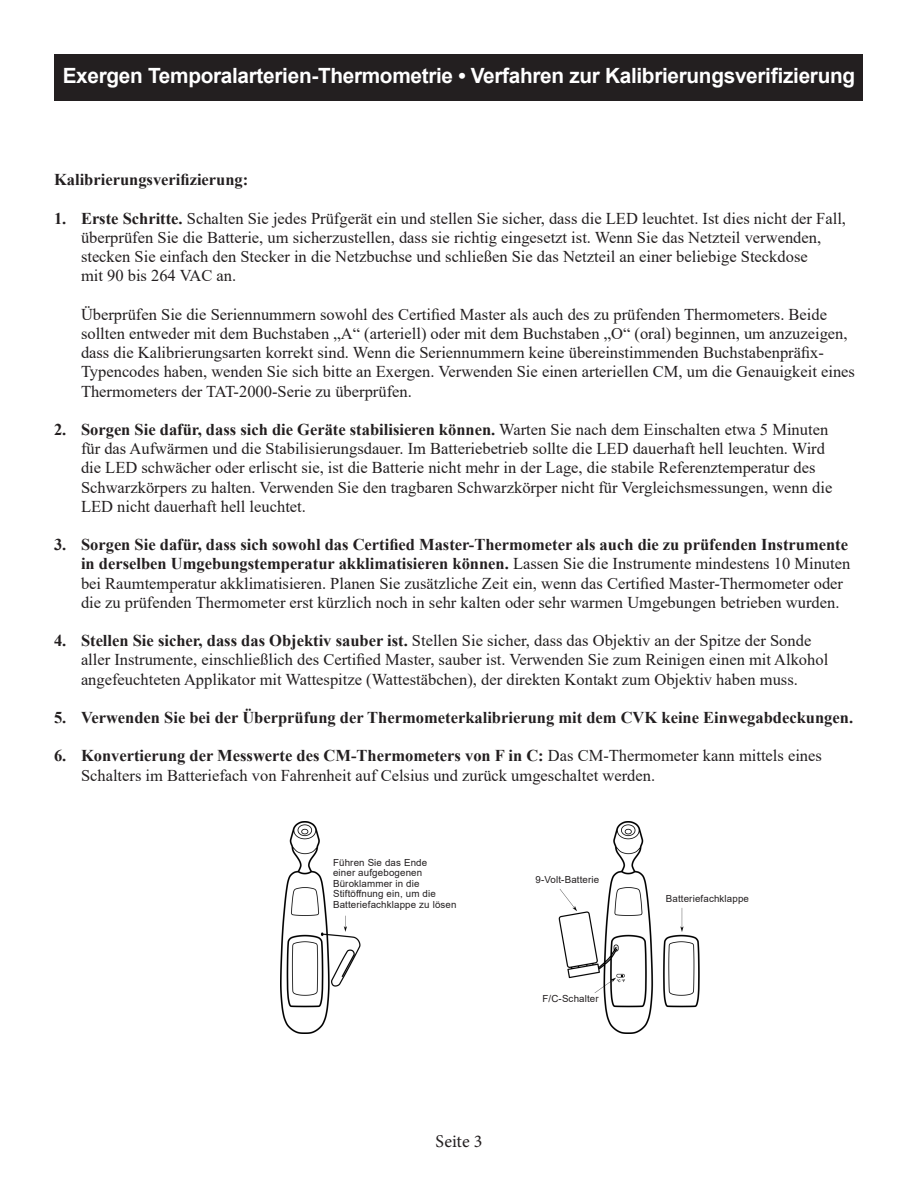
<style>
.page{position:relative;width:918px;height:1188px;background:#fff}
.page>*{position:absolute;margin:0;border:0;box-sizing:border-box;transform-origin:0 0}
.t1{font:700 21px "Arial";letter-spacing:-.015em;color:#fff}
.t2{font:18px "Minion Pro";letter-spacing:-.005em;color:#231f20}
.t3{font:16.5px/19.2px "Times New Roman";color:#231f20}
.t4{font:700 16.5px "Times New Roman";color:#231f20}
.t5{font:9.75px/10.5px "Arial";letter-spacing:.015em;color:#231f20}
.s1{font-weight:700}
</style>
<div class="page">
<div style="left:55px;top:54px;width:808px;height:47px;background:#231f20"></div>
<img style="left:280px;top:821px;width:81px;height:212px">
<img style="left:558px;top:821px;width:142px;height:212px">
<div style="left:333px;top:859px;width:126px;height:52px;background:#fff"></div>
<div style="left:536px;top:876px;width:66px;height:11px;background:#fff"></div>
<div style="left:542px;top:995px;width:59px;height:17px;background:#fff"></div>
<div style="left:666px;top:874px;width:91px;height:31px;background:#fff"></div>
<p class="t1" style="left:63px;top:61px;width:794px">Exergen Temporalarterien-Thermometrie • Verfahren zur Kalibrierungsverifizierung</p>
<p class="t4" style="left:54px;top:168px;width:196px">Kalibrierungsverifizierung:</p>
<p class="t3" style="left:81px;top:208px;width:767px;text-indent:-27px"><span class="s1">1. Erste Schritte.</span> Schalten Sie jedes Prüfgerät ein und stellen Sie sicher, dass die LED leuchtet. Ist dies nicht der Fall, überprüfen Sie die Batterie, um sicherzustellen, dass sie richtig eingesetzt ist. Wenn Sie das Netzteil verwenden, stecken Sie einfach den Stecker in die Netzbuchse und schließen Sie das Netzteil an einer beliebige Steckdose<br>mit 90 bis 264 VAC an.</p>
<p class="t3" style="left:81px;top:304px;width:776px">Überprüfen Sie die Seriennummern sowohl des Certified Master als auch des zu prüfenden Thermometers. Beide sollten entweder mit dem Buchstaben „A“ (arteriell) oder mit dem Buchstaben „O“ (oral) beginnen, um anzuzeigen, dass die Kalibrierungsarten korrekt sind. Wenn die Seriennummern keine übereinstimmenden Buchstabenpräfix-Typencodes haben, wenden Sie sich bitte an Exergen. Verwenden Sie einen arteriellen CM, um die Genauigkeit eines Thermometers der TAT-2000-Serie zu überprüfen.</p>
<p class="t3" style="left:81px;top:419px;width:753px;text-indent:-27px"><span class="s1">2. Sorgen Sie dafür, dass sich die Geräte stabilisieren können.</span> Warten Sie nach dem Einschalten etwa 5 Minuten für das Aufwärmen und die Stabilisierungsdauer. Im Batteriebetrieb sollte die LED dauerhaft hell leuchten. Wird die LED schwächer oder erlischt sie, ist die Batterie nicht mehr in der Lage, die stabile Referenztemperatur des Schwarzkörpers zu halten. Verwenden Sie den tragbaren Schwarzkörper nicht für Vergleichsmessungen, wenn die LED nicht dauerhaft hell leuchtet.</p>
<p class="t3" style="left:81px;top:535px;width:771px;text-indent:-27px"><span class="s1">3. Sorgen Sie dafür, dass sich sowohl das Certified Master-Thermometer als auch die zu prüfenden Instrumente in derselben Umgebungstemperatur akklimatisieren können.</span> Lassen Sie die Instrumente mindestens 10 Minuten bei Raumtemperatur akklimatisieren. Planen Sie zusätzliche Zeit ein, wenn das Certified Master-Thermometer oder die zu prüfenden Thermometer erst kürzlich noch in sehr kalten oder sehr warmen Umgebungen betrieben wurden.</p>
<p class="t3" style="left:81px;top:631px;width:749px;text-indent:-27px"><span class="s1">4. Stellen Sie sicher, dass das Objektiv sauber ist.</span> Stellen Sie sicher, dass das Objektiv an der Spitze der Sonde aller Instrumente, einschließlich des Certified Master, sauber ist. Verwenden Sie zum Reinigen einen mit Alkohol angefeuchteten Applikator mit Wattespitze (Wattestäbchen), der direkten Kontakt zum Objektiv haben muss.</p>
<p class="t4" style="left:54px;top:706px;width:801px">5. Verwenden Sie bei der Überprüfung der Thermometerkalibrierung mit dem CVK keine Einwegabdeckungen.</p>
<p class="t3" style="left:81px;top:746px;width:742px;text-indent:-27px"><span class="s1">6. Konvertierung der Messwerte des CM-Thermometers von F in C:</span> Das CM-Thermometer kann mittels eines<br>Schalters im Batteriefach von Fahrenheit auf Celsius und zurück umgeschaltet werden.</p>
<p class="t5" style="left:333px;top:857px;width:125px">Führen Sie das Ende<br>einer aufgebogenen<br>Büroklammer in die<br>Stiftöffnung ein, um die<br>Batteriefachklappe zu lösen</p>
<p class="t2" style="left:436px;top:1129px;width:48px">Seite 3</p>
<p class="t5" style="left:536px;top:874px;width:65px">9-Volt-Batterie</p>
<p class="t5" style="left:542px;top:993px;width:58px">F/C-Schalter</p>
<p class="t5" style="left:666px;top:893px;width:85px">Batteriefachklappe</p>
</div>
